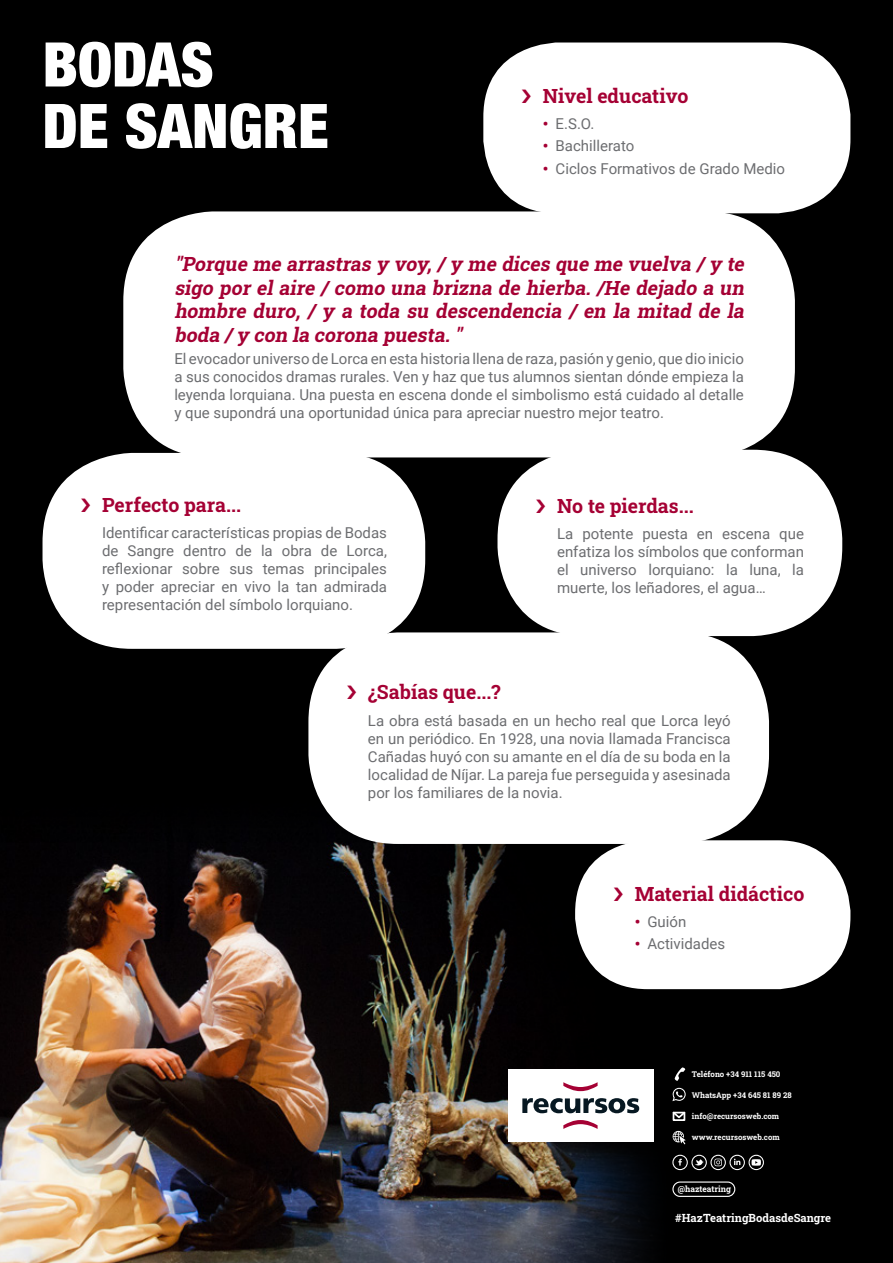
<style>
.page{position:relative;width:893px;height:1263px;background:#000}
.page>*{position:absolute;margin:0;border:0;box-sizing:border-box;transform-origin:0 0}
.titol{font:900 condensed 61.5px "Helvetica Neue LT Std";color:#fff}
.COS_ENTRADA{font:italic 700 19.5px/23.4px "Roboto Slab";color:#a50134;text-align:justify}
.t1{font:700 19.5px "Roboto Slab";color:#a50134}
.tick-cos{font:15px/18px "Roboto";color:#6c6d70;text-align:justify}
.COS{font:15px/18px "Roboto";color:#6c6d70;text-align:justify}
.CONTACTO{font:700 11.25px "Roboto Slab";color:#fff}
.t2{font:700 8.4px "Roboto Slab";color:#fff}
.t3{font:700 7.8px "Roboto Slab";color:#fff}
.s1{font-weight:900;color:#a50134}
</style>
<div class="page">
<img style="left:0;top:600px;width:797px;height:663px">
<svg style="left:672px;top:1088px;width:14px;height:13px"></svg>
<div style="left:673px;top:1112px;width:12px;height:9px;border:2px solid #fff"></div>
<svg style="left:671px;top:1110px;width:16px;height:10px"></svg>
<svg style="left:673px;top:1131px;width:13px;height:13px"></svg>
<svg style="left:675px;top:1067px;width:10px;height:14px"></svg>
<div style="left:691px;top:1155px;width:16px;height:15px;border:1px solid #fff;border-radius:50%"></div>
<svg style="left:695px;top:1159px;width:9px;height:7px"></svg>
<div style="left:710px;top:1155px;width:16px;height:15px;border:1px solid #fff;border-radius:50%"></div>
<div style="left:749px;top:1155px;width:15px;height:15px;border:1px solid #fff;border-radius:50%"></div>
<div style="left:729px;top:1155px;width:16px;height:15px;border:1px solid #fff;border-radius:50%"></div>
<div style="left:672px;top:1155px;width:16px;height:15px;border:1px solid #fff;border-radius:50%"></div>
<svg style="left:678px;top:1159px;width:4px;height:6px"></svg>
<svg style="left:714px;top:1158px;width:8px;height:8px"></svg>
<svg style="left:734px;top:1158px;width:6px;height:7px"></svg>
<svg style="left:751px;top:1159px;width:10px;height:7px"></svg>
<svg style="left:672px;top:1181px;width:64px;height:16px"></svg>
<div style="left:508px;top:1069px;width:145px;height:73px;background:#fff"></div>
<svg style="left:522px;top:1098px;width:117px;height:15px"></svg>
<svg style="left:563px;top:1082px;width:35px;height:9px"></svg>
<svg style="left:563px;top:1120px;width:35px;height:9px"></svg>
<div style="left:485px;top:45px;width:363px;height:166px;background:#fff;border-radius:72px"></div>
<div style="left:483px;top:43px;width:367px;height:170px;border:4px solid #fff;border-radius:72px"></div>
<div style="left:125px;top:213px;width:668px;height:242px;background:#fff;border-radius:87px"></div>
<div style="left:123px;top:211px;width:672px;height:246px;border:4px solid #fff;border-radius:87px"></div>
<div style="left:45px;top:455px;width:378px;height:192px;background:#fff;border-radius:87px"></div>
<div style="left:43px;top:453px;width:382px;height:196px;border:4px solid #fff;border-radius:87px"></div>
<div style="left:499px;top:452px;width:341px;height:182px;background:#fff;border-radius:87px"></div>
<div style="left:497px;top:450px;width:345px;height:186px;border:4px solid #fff;border-radius:87px"></div>
<div style="left:310px;top:634px;width:457px;height:208px;background:#fff;border-radius:87px"></div>
<div style="left:308px;top:632px;width:461px;height:212px;border:4px solid #fff;border-radius:87px"></div>
<div style="left:577px;top:842px;width:271px;height:145px;background:#fff;border-radius:71px"></div>
<div style="left:575px;top:840px;width:275px;height:149px;border:4px solid #fff;border-radius:71px"></div>
<p class="titol" style="left:43px;top:27px;width:173px">BODAS</p>
<p class="titol" style="left:43px;top:88px;width:288px">DE SANGRE</p>
<p class="t1" style="left:543px;top:82px;width:147px">Nivel educativo</p>
<p class="COS" style="left:543px;top:114px;width:53px"><span class="s1">•</span> E.S.O.</p>
<p class="COS" style="left:543px;top:136px;width:93px"><span class="s1">•</span> Bachillerato</p>
<p class="COS" style="left:543px;top:159px;width:244px"><span class="s1">•</span> Ciclos Formativos de Grado Medio</p>
<p class="COS_ENTRADA" style="left:174px;top:252px;width:576px">"Porque me arrastras y voy,/y me dices que me vuelva /y te sigo por el aire / como una brizna de hierba. /He dejado a un hombre duro, / y a toda su descendencia / en la mitad de la boda /y con la corona puesta."</p>
<p class="COS" style="left:174px;top:349px;width:571px">El evocador universo de Lorca en esta historia llena de raza, pasión y genio, que dio inicio a sus conocidos dramas rurales. Ven y haz que tus alumnos sientan dónde empieza la leyenda lorquiana. Una puesta en escena donde el simbolismo está cuidado al detalle y que supondrá una oportunidad única para apreciar nuestro mejor teatro.</p>
<p class="t1" style="left:102px;top:491px;width:141px">Perfecto para...</p>
<p class="tick-cos" style="left:102px;top:523px;width:286px">Identificar características propias de Bodas de Sangre dentro de la obra de Lorca, reflexionar sobre sus temas principales y poder apreciar en vivo la tan admirada representación del símbolo lorquiano.</p>
<p class="t1" style="left:557px;top:492px;width:138px">No te pierdas...</p>
<p class="tick-cos" style="left:557px;top:524px;width:248px">La potente puesta en escena que enfatiza los símbolos que conforman el universo lorquiano: la luna, la muerte, los leñadores, el agua…</p>
<p class="t1" style="left:368px;top:679px;width:134px">¿Sabías que...?</p>
<p class="tick-cos" style="left:368px;top:711px;width:364px">La obra está basada en un hecho real que Lorca leyó en un periódico. En 1928, una novia llamada Francisca Cañadas huyó con su amante en el día de su boda en la localidad de Níjar. La pareja fue perseguida y asesinada por los familiares de la novia.</p>
<p class="t1" style="left:635px;top:880px;width:171px">Material didáctico</p>
<p class="COS" style="left:635px;top:912px;width:53px"><span class="s1">•</span> Guión</p>
<p class="COS" style="left:635px;top:934px;width:92px"><span class="s1">•</span> Actividades</p>
<p class="t3" style="left:692px;top:1068px;width:90px">Teléfono +34 911 115 450</p>
<p class="t3" style="left:692px;top:1111px;width:89px">info@recursosweb.com</p>
<p class="t3" style="left:692px;top:1090px;width:101px">WhatsApp +34 645 81 89 28</p>
<p class="t3" style="left:692px;top:1132px;width:89px">www.recursosweb.com</p>
<p class="t2" style="left:678px;top:1183px;width:55px">@hazteatring</p>
<p class="CONTACTO" style="left:675px;top:1210px;width:157px">#HazTeatringBodasdeSangre</p>
</div>
